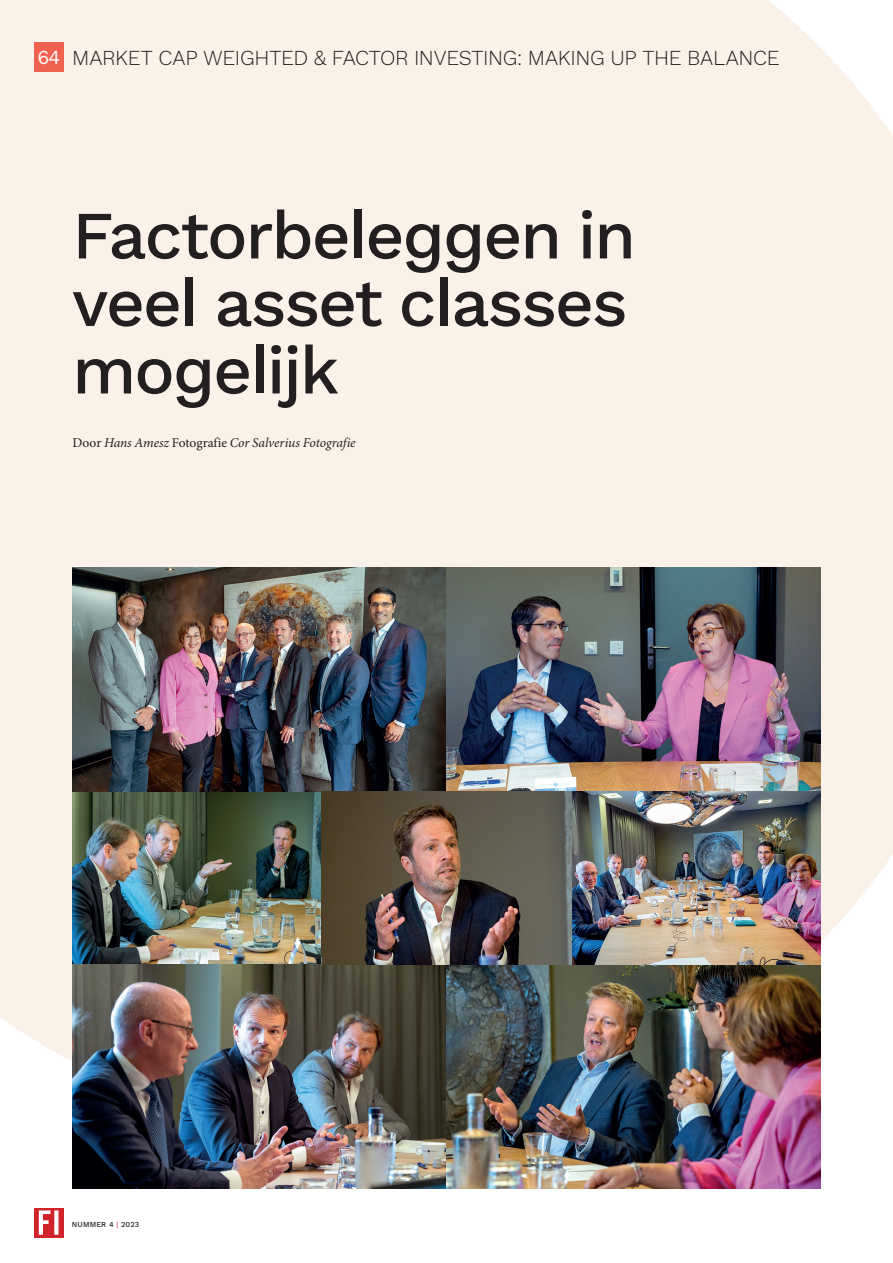
<style>
.page{position:relative;width:893px;height:1263px;background:#fff}
.page>*{position:absolute;margin:0;border:0;box-sizing:border-box;transform-origin:0 0}
.t1{font:500 67.5px/67.5px "Work Sans";letter-spacing:-.03em;color:#231f20}
.t2{font:300 21px "Work Sans";letter-spacing:-.015em;color:#231f20}
.t3{font:italic 13.5px "Minion Pro";letter-spacing:-.01em;color:#231f20}
.t4{font:500 7.5px "Work Sans";letter-spacing:.02em;color:#231f20}
.s1{font-weight:400;font-size:19.5px;color:#fff}
.s2{font-style:normal}
.s3{font-weight:400;color:#d1232a}
</style>
<div class="page">
<div style="left:0;top:0;width:893px;height:1061px;background:#faf1e9"></div>
<svg style="left:34px;top:1208px;width:30px;height:29px"></svg>
<svg style="left:39px;top:1210px;width:19px;height:25px"></svg>
<img style="left:72px;top:567px;width:749px;height:621px">
<div style="left:34px;top:43px;width:30px;height:29px;background:#f16150"></div>
<p class="t2" style="left:38px;top:42px;width:744px"><span class="s1">64</span> MARKET CAP WEIGHTED &amp; FACTOR INVESTING: MAKING UP THE BALANCE</p>
<h1 class="t1" style="left:72px;top:199px;width:565px">Factorbeleggen in veel asset classes mogelijk</h1>
<p class="t3" style="left:73px;top:433px;width:285px"><span class="s2">Door</span> Hans Amesz <span class="s2">Fotografie</span> Cor Salverius Fotografie</p>
<p class="t4" style="left:72px;top:1219px;width:69px">NUMMER 4 <span class="s3">|</span> 2023</p>
</div>
